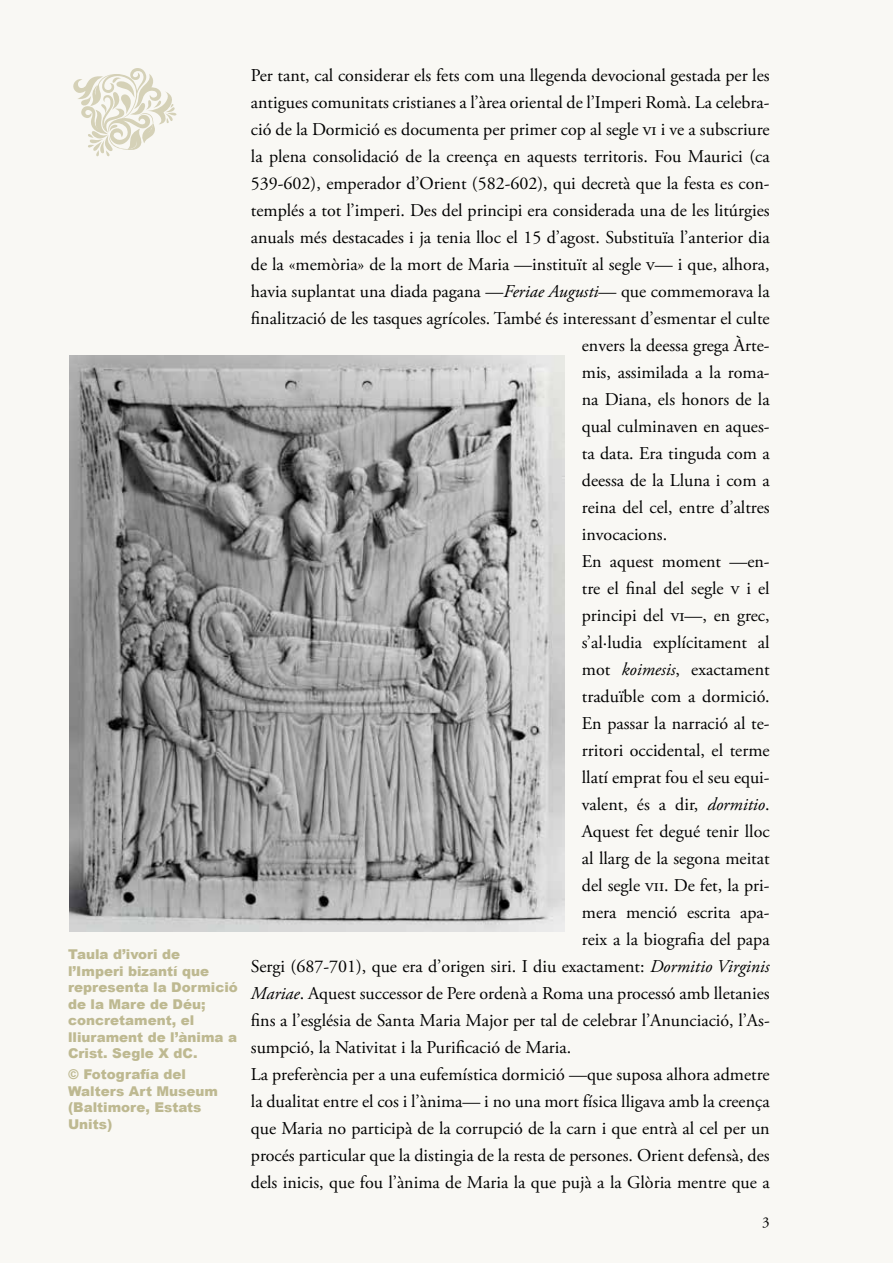
<style>
.page{position:relative;width:893px;height:1263px;background:#f9f8f4}
.page>*{position:absolute;margin:0;border:0;box-sizing:border-box;transform-origin:0 0}
.t1{font:18px "Adobe Garamond Pro";color:#000}
.t2{font:15px "Adobe Garamond Pro";color:#000}
.t3{font:900 13.5px/16.5px "Arial";color:#beb991}
.s1{font-style:italic}
</style>
<div class="page">
<svg style="left:73px;top:68px;width:104px;height:88px"></svg>
<img style="left:70px;top:355px;width:495px;height:577px">
<p class="t3" style="left:68px;top:946px;width:171px">Taula d’ivori de l’Imperi bizantí que representa la Dormició de la Mare de Déu; concretament, el lliurament de l’ànima a<br>Crist. Segle X dC.</p>
<p class="t3" style="left:68px;top:1066px;width:152px">© Fotografía del<br>Walters Art Museum (Baltimore, Estats<br>Units)</p>
<p class="t1" style="left:251px;top:65px;width:520px">Per tant, cal considerar els fets com una llegenda devocional gestada per les</p>
<p class="t1" style="left:251px;top:92px;width:520px">antigues comunitats cristianes a l’àrea oriental de l’Imperi Romà. La celebra-</p>
<p class="t1" style="left:251px;top:119px;width:520px">ció de la Dormició es documenta per primer cop al segle vi i ve a subscriure</p>
<p class="t1" style="left:251px;top:146px;width:520px">la plena consolidació de la creença en aquests territoris. Fou Maurici (ca</p>
<p class="t1" style="left:251px;top:173px;width:520px">539-602), emperador d’Orient (582-602), qui decretà que la festa es con-</p>
<p class="t1" style="left:251px;top:200px;width:520px">templés a tot l’imperi. Des del principi era considerada una de les litúrgies</p>
<p class="t1" style="left:251px;top:227px;width:520px">anuals més destacades i ja tenia lloc el 15 d’agost. Substituïa l’anterior dia</p>
<p class="t1" style="left:251px;top:254px;width:520px">de la «memòria» de la mort de Maria —instituït al segle v— i que, alhora,</p>
<p class="t1" style="left:251px;top:281px;width:520px">havia suplantat una diada pagana —<span class="s1">Feriae Augusti</span>— que commemorava la</p>
<p class="t1" style="left:251px;top:308px;width:520px">finalització de les tasques agrícoles. També és interessant d’esmentar el culte</p>
<p class="t1" style="left:582px;top:335px;width:189px">envers la deessa grega Àrte-</p>
<p class="t1" style="left:582px;top:362px;width:189px">mis, assimilada a la roma-</p>
<p class="t1" style="left:582px;top:389px;width:189px">na Diana, els honors de la</p>
<p class="t1" style="left:582px;top:416px;width:189px">qual culminaven en aques-</p>
<p class="t1" style="left:582px;top:443px;width:189px">ta data. Era tinguda com a</p>
<p class="t1" style="left:582px;top:470px;width:189px">deessa de la Lluna i com a</p>
<p class="t1" style="left:582px;top:497px;width:189px">reina del cel, entre d’altres</p>
<p class="t1" style="left:582px;top:524px;width:87px">invocacions.</p>
<p class="t1" style="left:582px;top:551px;width:189px">En aquest moment —en-</p>
<p class="t1" style="left:582px;top:578px;width:189px">tre el final del segle v i el</p>
<p class="t1" style="left:582px;top:605px;width:189px">principi del vi—, en grec,</p>
<p class="t1" style="left:582px;top:632px;width:189px">s’al·ludia explícitament al</p>
<p class="t1" style="left:582px;top:659px;width:189px">mot <span class="s1">koimesis</span>, exactament</p>
<p class="t1" style="left:582px;top:686px;width:189px">traduïble com a dormició.</p>
<p class="t1" style="left:582px;top:713px;width:189px">En passar la narració al te-</p>
<p class="t1" style="left:582px;top:740px;width:189px">rritori occidental, el terme</p>
<p class="t1" style="left:582px;top:767px;width:189px">llatí emprat fou el seu equi-</p>
<p class="t1" style="left:582px;top:794px;width:189px">valent, és a dir, <span class="s1">dormitio</span>.</p>
<p class="t1" style="left:582px;top:821px;width:189px">Aquest fet degué tenir lloc</p>
<p class="t1" style="left:582px;top:848px;width:189px">al llarg de la segona meitat</p>
<p class="t1" style="left:582px;top:875px;width:189px">del segle vii. De fet, la pri-</p>
<p class="t1" style="left:582px;top:902px;width:189px">mera menció escrita apa-</p>
<p class="t1" style="left:582px;top:929px;width:189px">reix a la biografia del papa</p>
<p class="t1" style="left:251px;top:956px;width:520px">Sergi (687-701), que era d’origen siri. I diu exactament: <span class="s1">Dormitio Virginis</span></p>
<p class="t1" style="left:251px;top:983px;width:520px"><span class="s1">Mariae</span>. Aquest successor de Pere ordenà a Roma una processó amb lletanies</p>
<p class="t1" style="left:251px;top:1010px;width:520px">fins a l’església de Santa Maria Major per tal de celebrar l’Anunciació, l’As-</p>
<p class="t1" style="left:251px;top:1037px;width:322px">sumpció, la Nativitat i la Purificació de Maria.</p>
<p class="t1" style="left:251px;top:1064px;width:520px">La preferència per a una eufemística dormició —que suposa alhora admetre</p>
<p class="t1" style="left:251px;top:1091px;width:520px">la dualitat entre el cos i l’ànima— i no una mort física lligava amb la creença</p>
<p class="t1" style="left:251px;top:1118px;width:520px">que Maria no participà de la corrupció de la carn i que entrà al cel per un</p>
<p class="t1" style="left:251px;top:1145px;width:520px">procés particular que la distingia de la resta de persones. Orient defensà, des</p>
<p class="t1" style="left:251px;top:1172px;width:520px">dels inicis, que fou l’ànima de Maria la que pujà a la Glòria mentre que a</p>
<p class="t2" style="left:762px;top:1213px;width:9px">3</p>
</div>
